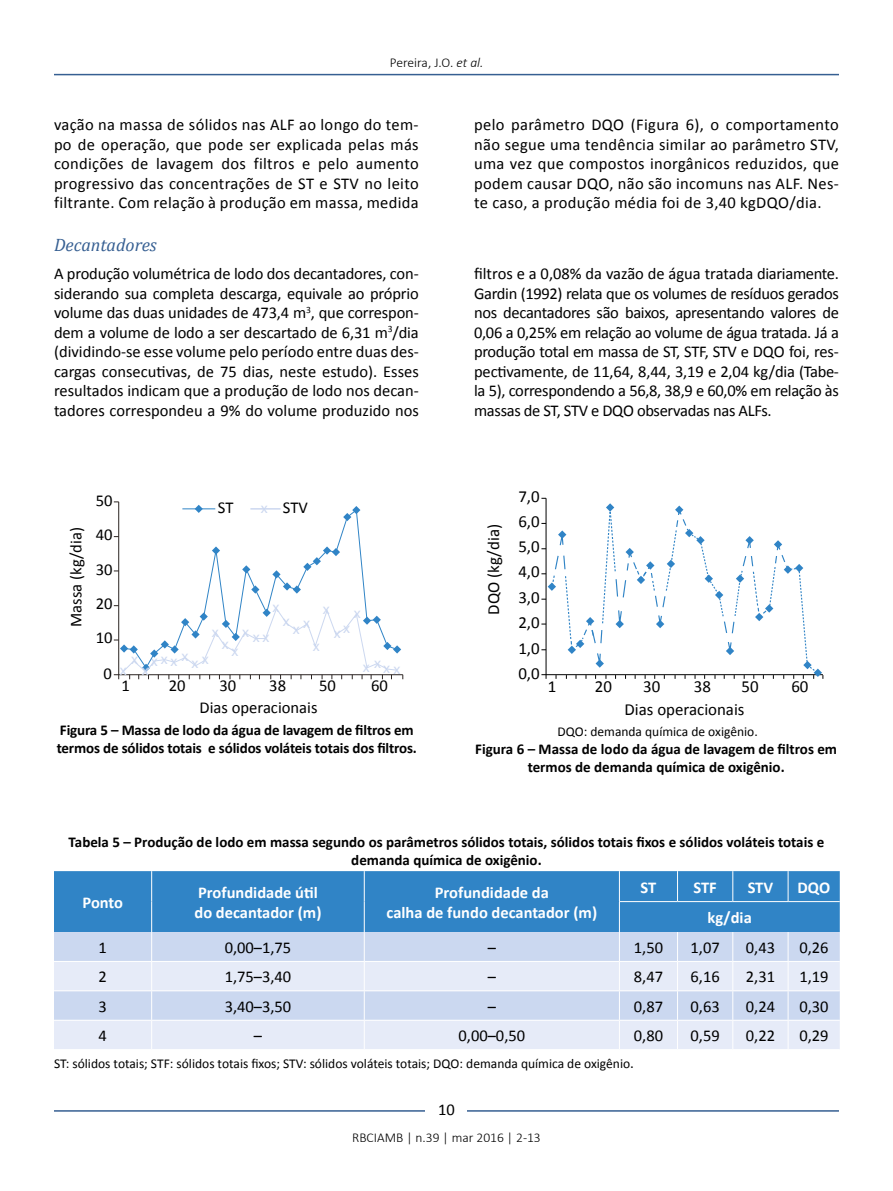
<style>
.page{position:relative;width:893px;height:1191px;background:#fff}
.page>*{position:absolute;margin:0;border:0;box-sizing:border-box;transform-origin:0 0}
.t1{font:italic 18px "Cambria";color:#365f92}
.t2{font:16.95px/25.3px "Calibri";color:#000;text-align:justify}
.t3{font:16.65px/35px "Calibri";color:#000;text-align:justify}
.t4{font:16.5px/19.5px "Calibri";color:#000;text-align:justify}
.t5{font:700 16.5px/19.5px "Calibri";color:#fff}
.t6{font:15.15px "Myriad Pro";letter-spacing:.205em;color:#ccd8f0}
.t7{font:700 15px/18px "Calibri";color:#000;text-align:center}
.t8{font:13.5px "Calibri";color:#000}
.t9{font:300 13.5px "Calibri";color:#000}
.s1{font-style:italic}
.s2{font-size:15px}
</style>
<div class="page">
<hr style="left:54px;top:1110px;width:785px;height:1px;background:#365f92">
<div style="left:426px;top:1096px;width:41px;height:26px;background:#fff"></div>
<hr style="left:54px;top:74px;width:785px;height:1px;background:#365f92">
<div style="left:54px;top:871px;width:786px;height:61px;background:#3084c6"></div>
<div style="left:54px;top:932px;width:786px;height:29px;background:#cbd8f0"></div>
<svg style="left:54px;top:962px;width:786px;height:87px;background:#dde5f5"></svg>
<hr style="left:151px;top:871px;width:1px;height:30px;background:#fff">
<hr style="left:364px;top:871px;width:1px;height:30px;background:#fff">
<hr style="left:151px;top:901px;width:1px;height:31px;background:#fff">
<hr style="left:364px;top:901px;width:1px;height:31px;background:#fff">
<hr style="left:619px;top:871px;width:1px;height:30px;background:#fff">
<hr style="left:677px;top:871px;width:1px;height:30px;background:#fff">
<hr style="left:732px;top:871px;width:1px;height:30px;background:#fff">
<hr style="left:788px;top:871px;width:1px;height:30px;background:#fff">
<hr style="left:619px;top:901px;width:58px;height:1px;background:#fff">
<hr style="left:619px;top:902px;width:1px;height:30px;background:#fff">
<hr style="left:677px;top:901px;width:56px;height:1px;background:#fff">
<hr style="left:733px;top:901px;width:55px;height:1px;background:#fff">
<hr style="left:788px;top:901px;width:52px;height:1px;background:#fff">
<hr style="left:54px;top:990px;width:98px;height:1px;background:#fff">
<hr style="left:152px;top:990px;width:212px;height:1px;background:#fff">
<hr style="left:364px;top:990px;width:255px;height:1px;background:#fff">
<hr style="left:619px;top:990px;width:58px;height:1px;background:#fff">
<hr style="left:677px;top:990px;width:56px;height:1px;background:#fff">
<hr style="left:733px;top:990px;width:55px;height:1px;background:#fff">
<hr style="left:788px;top:990px;width:52px;height:1px;background:#fff">
<hr style="left:54px;top:1019px;width:98px;height:1px;background:#fff">
<hr style="left:152px;top:1019px;width:212px;height:1px;background:#fff">
<svg style="left:151px;top:932px;width:1px;height:117px"></svg>
<hr style="left:364px;top:1019px;width:255px;height:1px;background:#fff">
<svg style="left:364px;top:932px;width:1px;height:117px"></svg>
<hr style="left:619px;top:1019px;width:58px;height:1px;background:#fff">
<svg style="left:619px;top:932px;width:1px;height:117px"></svg>
<hr style="left:677px;top:1019px;width:56px;height:1px;background:#fff">
<svg style="left:677px;top:932px;width:1px;height:117px"></svg>
<hr style="left:733px;top:1019px;width:55px;height:1px;background:#fff">
<svg style="left:732px;top:932px;width:1px;height:117px"></svg>
<hr style="left:788px;top:1019px;width:52px;height:1px;background:#fff">
<svg style="left:788px;top:932px;width:1px;height:117px"></svg>
<hr style="left:118px;top:502px;width:1px;height:177px;background:#2b2422">
<svg style="left:195px;top:505px;width:7px;height:3px"></svg>
<svg style="left:182px;top:508px;width:184px;height:97px"></svg>
<hr style="left:250px;top:508px;width:31px;height:1px;background:#ccd8f0">
<svg style="left:114px;top:605px;width:289px;height:74px"></svg>
<svg style="left:541px;top:498px;width:282px;height:181px"></svg>
<p class="t9" style="left:390px;top:54px;width:95px">Pereira, J.O. <span class="s1">et al.</span></p>
<p class="t4" style="left:54px;top:115px;width:366px">vação na massa de sólidos nas ALF ao longo do tem&shy;po de operação, que pode ser explicada pelas más condições de lavagem dos filtros e pelo aumento progressivo das concentrações de ST e STV no leito filtrante. Com relação à produção em massa, medida</p>
<p class="t4" style="left:474px;top:115px;width:366px">pelo parâmetro DQO (Figura 6), o comportamento não segue uma tendência similar ao parâmetro STV, uma vez que compostos inorgânicos reduzidos, que podem causar DQO, não são incomuns nas ALF. Nes&shy;te caso, a produção média foi de 3,40 kgDQO/dia.</p>
<p class="t1" style="left:54px;top:232px;width:104px">Decantadores</p>
<p class="t4" style="left:54px;top:264px;width:366px">A produção volumétrica de lodo dos decantadores, con&shy;siderando sua completa descarga, equivale ao próprio volume das duas unidades de 473,4 m<sup>3</sup>, que correspon&shy;dem a volume de lodo a ser descartado de 6,31 m<sup>3</sup>/dia (dividindo-se esse volume pelo período entre duas des&shy;cargas consecutivas, de 75 dias, neste estudo). Esses resultados indicam que a produção de lodo nos decan&shy;tadores correspondeu a 9% do volume produzido nos</p>
<p class="t4" style="left:474px;top:264px;width:366px">filtros e a 0,08% da vazão de água tratada diariamente.<br>Gardin (1992) relata que os volumes de resíduos gerados nos decantadores são baixos, apresentando valores de 0,06 a 0,25% em relação ao volume de água tratada. Já a produção total em massa de ST, STF, STV e DQO foi, res&shy;pectivamente, de 11,64, 8,44, 3,19 e 2,04 kg/dia (Tabe&shy;la 5), correspondendo a 56,8, 38,9 e 60,0% em relação às massas de ST, STV e DQO observadas nas ALFs.</p>
<p class="t3" style="left:96px;top:482px;width:18px">50<br>40<br>30</p>
<p class="t3" style="left:96px;top:585px;width:18px;text-align:center">20<br>10<br>0</p>
<p class="t3" style="left:218px;top:489px;width:17px">ST</p>
<p class="t3" style="left:283px;top:489px;width:27px">STV</p>
<p class="t6" style="left:261px;top:498px;width:8px">x</p>
<p class="t3" style="left:58px;top:627px;width:101px;rotate:-90deg">Massa (kg/dia)</p>
<p class="t6" style="left:273px;top:598px;width:8px">x</p>
<p class="t6" style="left:323px;top:600px;width:8px">x</p>
<p class="t6" style="left:354px;top:603px;width:8px">x</p>
<p class="t6" style="left:283px;top:612px;width:8px">x</p>
<p class="t6" style="left:293px;top:617px;width:19px">xx</p>
<p class="t6" style="left:343px;top:618px;width:8px">x</p>
<p class="t6" style="left:242px;top:627px;width:29px">xxx</p>
<p class="t6" style="left:212px;top:623px;width:8px">x</p>
<p class="t6" style="left:334px;top:623px;width:8px">x</p>
<p class="t6" style="left:222px;top:634px;width:8px">x</p>
<p class="t6" style="left:313px;top:636px;width:8px">x</p>
<p class="t6" style="left:232px;top:641px;width:8px">x</p>
<p class="t6" style="left:151px;top:649px;width:59px">xxxx x</p>
<p class="t6" style="left:131px;top:649px;width:8px">x</p>
<p class="t6" style="left:363px;top:658px;width:39px">xxxx</p>
<p class="t6" style="left:191px;top:653px;width:8px">x</p>
<p class="t6" style="left:120px;top:660px;width:8px">x</p>
<p class="t6" style="left:142px;top:660px;width:8px">x</p>
<p class="t3" style="left:269px;top:667px;width:18px">38</p>
<p class="t3" style="left:319px;top:667px;width:18px">50</p>
<p class="t3" style="left:371px;top:667px;width:18px">60</p>
<p class="t3" style="left:200px;top:689px;width:119px">Dias operacionais</p>
<p class="t3" style="left:121px;top:667px;width:10px">1</p>
<p class="t3" style="left:169px;top:667px;width:18px">20</p>
<p class="t3" style="left:219px;top:667px;width:18px">30</p>
<p class="t7" style="left:57px;top:721px;width:362px;text-align:left">Figura 5 – Massa de lodo da água de lavagem de filtros em termos de sólidos totais e sólidos voláteis totais dos filtros.</p>
<p class="t2" style="left:480px;top:615px;width:92px;rotate:-90deg">DQO (kg/dia)</p>
<p class="t2" style="left:518px;top:483px;width:23px">7,0<br>6,0<br>5,0<br>4,0<br>3,0<br>2,0<br>1,0<br>0,0</p>
<p class="t2" style="left:548px;top:672px;width:10px">1</p>
<p class="t2" style="left:595px;top:672px;width:19px">20</p>
<p class="t2" style="left:643px;top:672px;width:19px">30</p>
<p class="t2" style="left:694px;top:672px;width:19px">38</p>
<p class="t2" style="left:741px;top:672px;width:19px">50</p>
<p class="t2" style="left:791px;top:672px;width:19px">60</p>
<p class="t2" style="left:625px;top:696px;width:121px">Dias operacionais</p>
<p class="t8" style="left:557px;top:723px;width:202px">DQO: demanda química de oxigênio.</p>
<p class="t7" style="left:475px;top:739px;width:363px">Figura 6 – Massa de lodo da água de lavagem de filtros em termos de demanda química de oxigênio.</p>
<p class="t7" style="left:69px;top:832px;width:757px">Tabela 5 – Produção de lodo em massa segundo os parâmetros sólidos totais, sólidos totais fixos e sólidos voláteis totais e demanda química de oxigênio.</p>
<p class="t5" style="left:83px;top:892px;width:42px">Ponto</p>
<p class="t5" style="left:194px;top:882px;width:129px">Profundidade útil do decantador (m)</p>
<p class="t5" style="left:387px;top:882px;width:212px;text-align:center">Profundidade da<br>calha de fundo decantador (m)</p>
<p class="t5" style="left:641px;top:877px;width:17px">ST</p>
<p class="t5" style="left:693px;top:877px;width:25px">STF</p>
<p class="t5" style="left:748px;top:877px;width:27px">STV</p>
<p class="t5" style="left:797px;top:877px;width:34px">DQO</p>
<p class="t5" style="left:707px;top:907px;width:46px">kg/dia</p>
<p class="t4" style="left:99px;top:937px;width:10px">1</p>
<p class="t4" style="left:225px;top:937px;width:68px">0,00–1,75</p>
<p class="t4" style="left:488px;top:937px;width:10px">–</p>
<p class="t4" style="left:634px;top:937px;width:31px">1,50</p>
<p class="t4" style="left:691px;top:937px;width:31px">1,07</p>
<p class="t4" style="left:746px;top:937px;width:31px">0,43</p>
<p class="t4" style="left:799px;top:937px;width:31px">0,26</p>
<p class="t4" style="left:99px;top:967px;width:10px">2</p>
<p class="t4" style="left:225px;top:967px;width:68px">1,75–3,40</p>
<p class="t4" style="left:488px;top:967px;width:10px">–</p>
<p class="t4" style="left:634px;top:967px;width:31px">8,47</p>
<p class="t4" style="left:691px;top:967px;width:31px">6,16</p>
<p class="t4" style="left:746px;top:967px;width:31px">2,31</p>
<p class="t4" style="left:799px;top:967px;width:31px">1,19</p>
<p class="t4" style="left:99px;top:996px;width:10px">3</p>
<p class="t4" style="left:225px;top:996px;width:68px">3,40–3,50</p>
<p class="t4" style="left:488px;top:996px;width:10px">–</p>
<p class="t4" style="left:634px;top:996px;width:31px">0,87</p>
<p class="t4" style="left:691px;top:996px;width:31px">0,63</p>
<p class="t4" style="left:746px;top:996px;width:31px">0,24</p>
<p class="t4" style="left:799px;top:996px;width:31px">0,30</p>
<p class="t4" style="left:99px;top:1026px;width:10px">4</p>
<p class="t4" style="left:254px;top:1026px;width:10px">–</p>
<p class="t4" style="left:459px;top:1026px;width:68px">0,00–0,50</p>
<p class="t4" style="left:634px;top:1026px;width:31px">0,80</p>
<p class="t4" style="left:691px;top:1026px;width:31px">0,59</p>
<p class="t4" style="left:746px;top:1026px;width:31px">0,22</p>
<p class="t4" style="left:799px;top:1026px;width:31px">0,29</p>
<p class="t8" style="left:54px;top:1054px;width:581px">ST: sólidos totais; STF: sólidos totais fixos; STV: sólidos voláteis totais; DQO: demanda química de oxigênio<span class="s2">.</span></p>
<p class="t4" style="left:438px;top:1100px;width:18px">10</p>
<p class="t9" style="left:352px;top:1129px;width:190px">RBCIAMB | n.39 | mar 2016 | 2-13</p>
</div>
